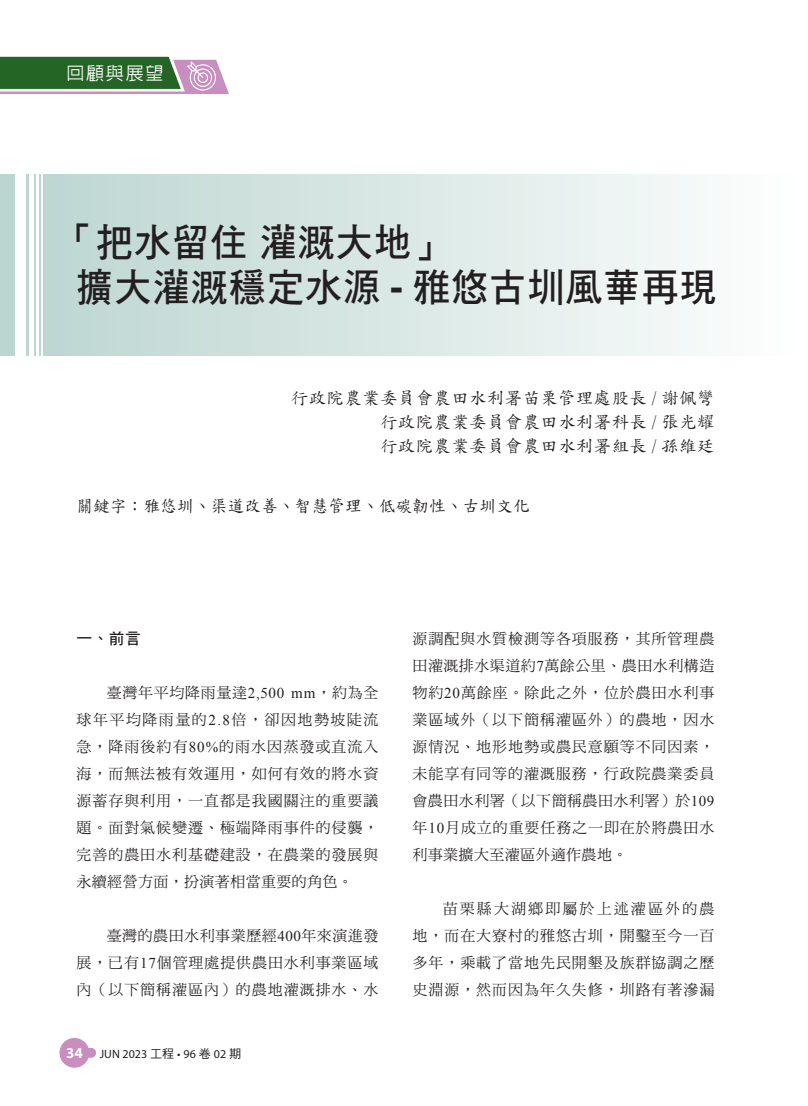
<style>
.page{position:relative;width:808px;height:1106px;background:#fff}
.page>*{position:absolute;margin:0;border:0;box-sizing:border-box;transform-origin:0 0}
.t1{font:39px/45px "DF Hei Std W7";letter-spacing:.03em;color:#231f20;scale:.95 1}
.t2{font:500 18px "AR Hei B5";letter-spacing:.1em;color:#fff}
.t3{font:17.25px/24px "DF Kai Shu Std W5";letter-spacing:.035em;color:#231f20;text-align:justify}
.t4{font:17.25px "DF Biao Kai Shu Std W5";letter-spacing:.025em;color:#231f20;scale:.95 1}
.t5{font:15.75px "DF Hei Std W7";color:#231f20}
.t6{font:15px/27px "DF Ming Std W5";letter-spacing:.06em;color:#231f20;text-align:justify}
.t7{font:12px "Myriad Pro";color:#231f20}
.s1{font-family:"Helvetica";font-weight:700}
.s2{font-family:"Times New Roman"}
.s3{font-weight:700;font-size:15px;color:#fff}
.s4{font-family:"DF Hei Std W5"}
</style>
<div class="page">
<svg style="left:0;top:57px;width:229px;height:37px;background:#638262"></svg>
<div style="left:60px;top:1037px;width:29px;height:30px;background:#c78ebf;border-radius:50%"></div>
<div style="left:70px;top:1047px;width:26px;height:10px;background:#c78ebf;border-radius:5px"></div>
<div style="left:0;top:174px;width:808px;height:181px;background:linear-gradient(to right,#bad4cf,#fdfefe)"></div>
<div style="left:15px;top:171px;width:10px;height:196px;background:#fff"></div>
<div style="left:29px;top:171px;width:5px;height:196px;background:#fff"></div>
<hr style="left:36px;top:171px;width:3px;height:196px;background:#fff">
<hr style="left:41px;top:171px;width:1px;height:196px;background:#fff">
<p class="t2" style="left:66px;top:64px;width:99px">回顧與展望</p>
<h1 class="t1" style="left:77px;top:219px;width:675px;text-indent:-19px">「把水留住灌溉大地」<br>擴大灌溉穩定水源 <span class="s1">-</span> 雅悠古圳風華再現</h1>
<p class="t3" style="left:380px;top:385px;width:336px;text-indent:-89px">行政院農業委員會農田水利署苗栗管理處股長 / 謝佩彎行政院農業委員會農田水利署科長 / 張光耀行政院農業委員會農田水利署組長 / 孫維廷</p>
<p class="t4" style="left:77px;top:496px;width:478px">關鍵字：雅悠圳、渠道改善、智慧管理、低碳韌性、古圳文化</p>
<p class="t5" style="left:77px;top:630px;width:66px">一、前言</p>
<p class="t6" style="left:77px;top:678px;width:303px;text-indent:30px">臺灣年平均降雨量達<span class="s2">2,500 mm</span>，約為全球年平均降雨量的<span class="s2">2.8</span>倍，卻因地勢坡陡流急，降雨後約有<span class="s2">80%</span>的雨水因蒸發或直流入海，而無法被有效運用，如何有效的將水資源蓄存與利用，一直都是我國關注的重要議題。面對氣候變遷、極端降雨事件的侵襲，完善的農田水利基礎建設，在農業的發展與永續經營方面，扮演著相當重要的角色。</p>
<p class="t6" style="left:77px;top:921px;width:303px;text-indent:30px">臺灣的農田水利事業歷經<span class="s2">400</span>年來演進發展，已有<span class="s2">17</span>個管理處提供農田水利事業區域內（以下簡稱灌區內）的農地灌溉排水、水</p>
<p class="t7" style="left:66px;top:1046px;width:177px"><span class="s3">34</span> JUN 2023 <span class="s4">工程</span> • 96 <span class="s4">卷</span> 02 <span class="s4">期</span></p>
<p class="t6" style="left:412px;top:624px;width:303px">源調配與水質檢測等各項服務，其所管理農田灌溉排水渠道約<span class="s2">7</span>萬餘公里、農田水利構造物約<span class="s2">20</span>萬餘座。除此之外，位於農田水利事業區域外（以下簡稱灌區外）的農地，因水源情況、地形地勢或農民意願等不同因素，未能享有同等的灌溉服務，行政院農業委員會農田水利署（以下簡稱農田水利署）於<span class="s2">109</span>年<span class="s2">10</span>月成立的重要任務之一即在於將農田水利事業擴大至灌區外適作農地。</p>
<p class="t6" style="left:412px;top:894px;width:303px;text-indent:30px">苗栗縣大湖鄉即屬於上述灌區外的農地，而在大寮村的雅悠古圳，開鑿至今一百多年，乘載了當地先民開墾及族群協調之歷史淵源，然而因為年久失修，圳路有著滲漏</p>
</div>
